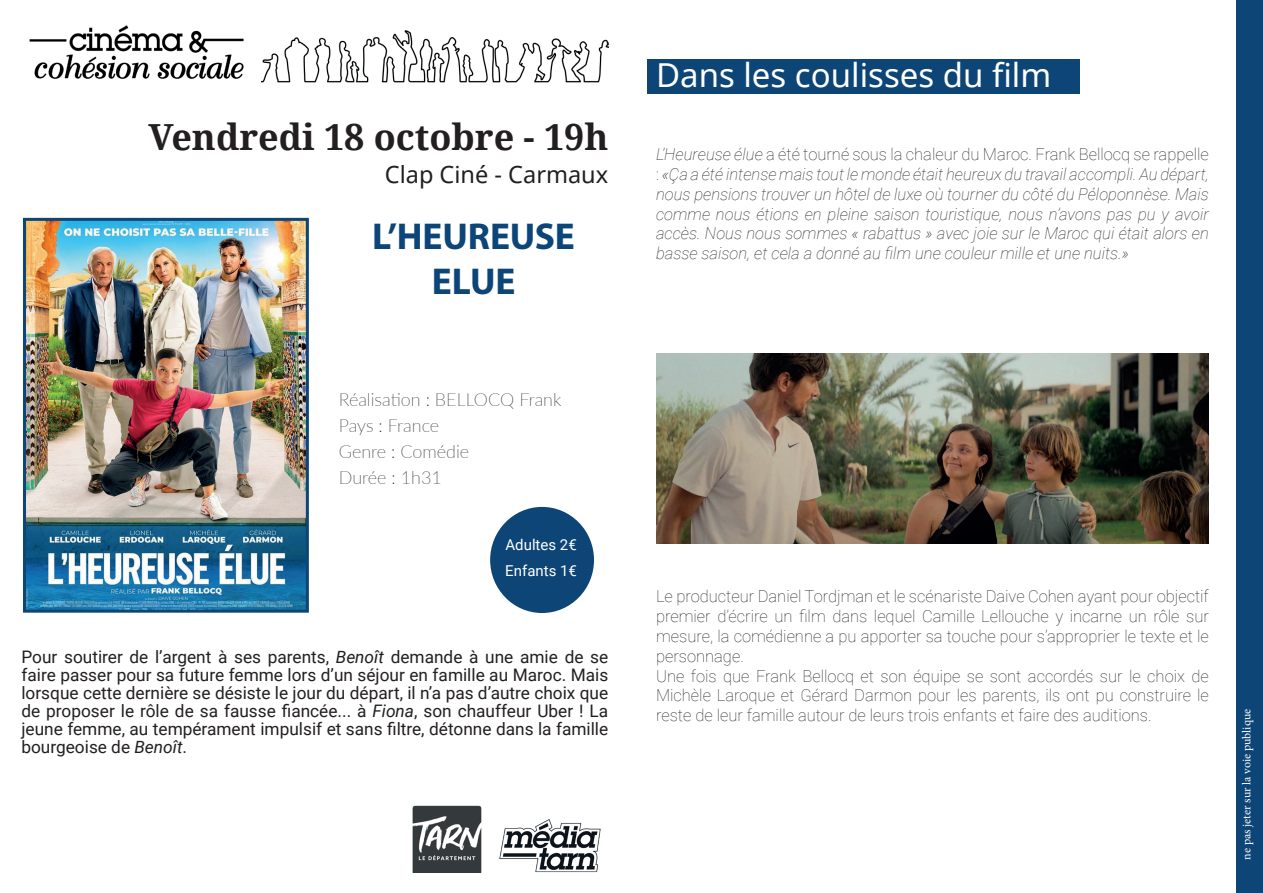
<style>
.page{position:relative;width:1263px;height:893px;background:#fff}
.page>*{position:absolute;margin:0;border:0;box-sizing:border-box;transform-origin:0 0}
.t1{font:700 37.5px/45px "Myriad Pro";letter-spacing:-.005em;color:#0c4577;text-align:center}
.t2{font:700 36px "Noto Serif";color:#231f20}
.t3{font:33px "Noto Sans";color:#fff}
.t4{font:23.55px "Noto Sans";color:#231f20}
.t5{font:100 18px/25.8px "Lato";color:#231f20}
.t6{font:17.25px/18px "Roboto";color:#231f20;text-align:justify}
.t7{font:100 16.5px/19.8px "Roboto";color:#231f20}
.t8{font:italic 100 16.5px/19.8px "Roboto";color:#231f20;text-align:justify}
.t9{font:15px/25.7px "Roboto";color:#fff}
.t10{font:12px "Minion Pro";color:#fff}
.s1{font-style:italic}
.s2{font-style:normal}
</style>
<div class="page">
<div style="left:1236px;top:0;width:27px;height:893px;background:#0d4577"></div>
<div style="left:647px;top:59px;width:433px;height:34px;background:#0d4577"></div>
<img style="left:656px;top:353px;width:553px;height:191px">
<img style="left:27px;top:222px;width:278px;height:387px">
<div style="left:23px;top:218px;width:286px;height:395px;border:3px solid #0d4577"></div>
<div style="left:490px;top:507px;width:104px;height:106px;background:#0d4577;border-radius:50%"></div>
<img style="left:499px;top:819px;width:102px;height:53px">
<img style="left:413px;top:805px;width:69px;height:67px">
<img style="left:29px;top:25px;width:215px;height:54px">
<img style="left:261px;top:30px;width:347px;height:53px">
<h2 class="t2" style="left:148px;top:111px;width:461px">Vendredi 18 octobre - 19h</h2>
<h3 class="t4" style="left:385px;top:158px;width:225px">Clap Ciné - Carmaux</h3>
<h1 class="t1" style="left:372px;top:213px;width:204px">L’HEUREUSE<br>ELUE</h1>
<p class="t5" style="left:339px;top:386px;width:224px">Réalisation : BELLOCQ Frank<br>Pays : France<br>Genre : Comédie<br>Durée : 1h31</p>
<p class="t9" style="left:505px;top:531px;width:73px">Adultes 2€<br>Enfants 1€</p>
<p class="t6" style="left:21px;top:647px;width:588px">Pour soutirer de l’argent à ses parents, <span class="s1">Benoît</span> demande à une amie de se faire passer pour sa future femme lors d’un séjour en famille au Maroc. Mais lorsque cette dernière se désiste le jour du départ, il n’a pas d’autre choix que de proposer le rôle de sa fausse fiancée... à <span class="s1">Fiona</span>, son chauffeur Uber ! La jeune femme, au tempérament impulsif et sans filtre, détonne dans la famille bourgeoise de <span class="s1">Benoît</span>.</p>
<h3 class="t3" style="left:656px;top:53px;width:397px">Dans les coulisses du film</h3>
<p class="t8" style="left:656px;top:144px;width:554px">L’Heureuse élue <span class="s2">a été tourné sous la chaleur du Maroc. Frank Bellocq se rappelle :</span> «Ça a été intense mais tout le monde était heureux du travail accompli. Au départ, nous pensions trouver un hôtel de luxe où tourner du côté du Péloponnèse. Mais comme nous étions en pleine saison touristique, nous n’avons pas pu y avoir accès. Nous nous sommes « rabattus » avec joie sur le Maroc qui était alors en basse saison, et cela a donné au film une couleur mille et une nuits.»</p>
<p class="t7" style="left:656px;top:586px;width:554px">Le producteur Daniel Tordjman et le scénariste Daive Cohen ayant pour objectif premier d’écrire un film dans lequel Camille Lellouche y incarne un rôle sur mesure, la comédienne a pu apporter sa touche pour s’approprier le texte et le personnage.<br>Une fois que Frank Bellocq et son équipe se sont accordés sur le choix de Michèle Laroque et Gérard Darmon pour les parents, ils ont pu construire le reste de leur famille autour de leurs trois enfants et faire des auditions.</p>
<p class="t10" style="left:1238px;top:860px;width:152px;rotate:-90deg">ne pas jeter sur la voie publique</p>
</div>
